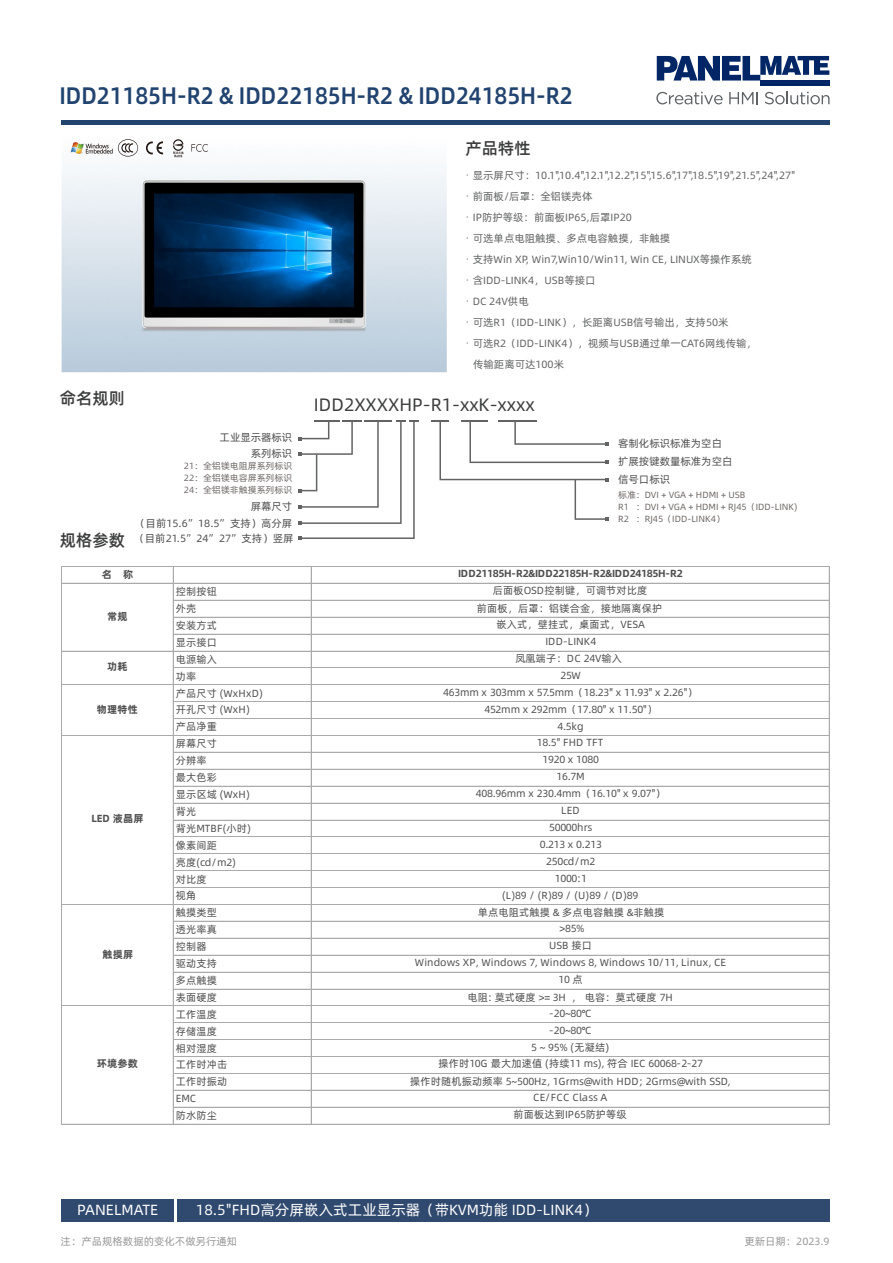
<style>
.page{position:relative;width:893px;height:1263px;background:#fff}
.page>*{position:absolute;margin:0;border:0;box-sizing:border-box;transform-origin:0 0}
.t1{font:500 24px "Alibaba Pu Hui Ti";color:#21436f;scale:.92 1}
.t2{font:18px "Alibaba Pu Hui Ti";color:#3c3d3d}
.t3{font:500 16.5px "Alibaba Pu Hui Ti";color:#3c3d3d}
.t4{font:14.7px "Alibaba Pu Hui Ti";color:#fff}
.t5{font:10.5px "Alibaba Pu Hui Ti";color:#626363}
.t6{font:10.5px/18.6px "Alibaba Pu Hui Ti";color:#504f4f;text-align:right}
.t7{font:10.5px "Alibaba Pu Hui Ti";color:#999899}
.t8{font:10.35px/17px "Alibaba Pu Hui Ti";letter-spacing:.015em;color:#504f4f;text-align:center}
.t9{font:10.35px/17px "Alibaba Pu Hui Ti";letter-spacing:-.03em;color:#504f4f;text-align:center}
.t10{font:700 10.35px "Alibaba Pu Hui Ti";letter-spacing:-.045em;color:#504f4f}
.t11{font:700 10.35px "Alibaba Pu Hui Ti";letter-spacing:-.015em;color:#504f4f}
.t12{font:9px/11.9px "Alibaba Pu Hui Ti";color:#6f6967}
.s1{font-family:"Adobe Song Std";font-weight:300}
</style>
<div class="page">
<img style="left:62px;top:147px;width:385px;height:225px">
<svg style="left:118px;top:139px;width:20px;height:18px"></svg>
<svg style="left:146px;top:141px;width:17px;height:14px"></svg>
<svg style="left:173px;top:139px;width:11px;height:18px"></svg>
<svg style="left:191px;top:144px;width:17px;height:8px"></svg>
<img style="left:69px;top:142px;width:45px;height:12px">
<div style="left:61px;top:1199px;width:112px;height:22px;background:#30496e"></div>
<div style="left:177px;top:1199px;width:652px;height:22px;background:#30496e"></div>
<hr style="left:61px;top:120px;width:768px;height:4px;background:#21436d">
<svg style="left:656px;top:92px;width:67px;height:12px"></svg>
<svg style="left:729px;top:92px;width:29px;height:12px"></svg>
<svg style="left:765px;top:92px;width:64px;height:12px"></svg>
<svg style="left:657px;top:56px;width:172px;height:25px"></svg>
<div style="left:760px;top:81px;width:69px;height:5px;background:#002666"></div>
<svg style="left:298px;top:421px;width:121px;height:119px"></svg>
<svg style="left:431px;top:421px;width:178px;height:100px"></svg>
<hr style="left:61px;top:566px;width:1px;height:559px;background:#abaaaa">
<hr style="left:173px;top:567px;width:1px;height:558px;background:#abaaaa">
<hr style="left:311px;top:567px;width:1px;height:558px;background:#abaaaa">
<hr style="left:829px;top:567px;width:1px;height:558px;background:#abaaaa">
<hr style="left:62px;top:566px;width:767px;height:1px;background:#abaaaa">
<hr style="left:62px;top:583px;width:767px;height:1px;background:#abaaaa">
<hr style="left:174px;top:600px;width:655px;height:1px;background:#abaaaa">
<hr style="left:174px;top:617px;width:655px;height:1px;background:#abaaaa">
<hr style="left:174px;top:634px;width:655px;height:1px;background:#abaaaa">
<hr style="left:62px;top:651px;width:767px;height:1px;background:#abaaaa">
<hr style="left:174px;top:667px;width:655px;height:1px;background:#abaaaa">
<hr style="left:62px;top:684px;width:767px;height:1px;background:#abaaaa">
<hr style="left:174px;top:701px;width:655px;height:1px;background:#abaaaa">
<hr style="left:174px;top:718px;width:655px;height:1px;background:#abaaaa">
<hr style="left:62px;top:735px;width:767px;height:1px;background:#abaaaa">
<hr style="left:174px;top:752px;width:655px;height:1px;background:#abaaaa">
<hr style="left:174px;top:769px;width:655px;height:1px;background:#abaaaa">
<hr style="left:174px;top:786px;width:655px;height:1px;background:#abaaaa">
<hr style="left:174px;top:803px;width:655px;height:1px;background:#abaaaa">
<hr style="left:174px;top:819px;width:655px;height:1px;background:#abaaaa">
<hr style="left:174px;top:836px;width:655px;height:1px;background:#abaaaa">
<hr style="left:174px;top:853px;width:655px;height:1px;background:#abaaaa">
<hr style="left:174px;top:870px;width:655px;height:1px;background:#abaaaa">
<hr style="left:174px;top:887px;width:655px;height:1px;background:#abaaaa">
<hr style="left:62px;top:904px;width:767px;height:1px;background:#abaaaa">
<hr style="left:174px;top:921px;width:655px;height:1px;background:#abaaaa">
<hr style="left:174px;top:938px;width:655px;height:1px;background:#abaaaa">
<hr style="left:174px;top:955px;width:655px;height:1px;background:#abaaaa">
<hr style="left:174px;top:972px;width:655px;height:1px;background:#abaaaa">
<hr style="left:174px;top:988px;width:655px;height:1px;background:#abaaaa">
<hr style="left:62px;top:1005px;width:767px;height:1px;background:#abaaaa">
<hr style="left:174px;top:1022px;width:655px;height:1px;background:#abaaaa">
<hr style="left:174px;top:1039px;width:655px;height:1px;background:#abaaaa">
<hr style="left:174px;top:1056px;width:655px;height:1px;background:#abaaaa">
<hr style="left:174px;top:1073px;width:655px;height:1px;background:#abaaaa">
<hr style="left:174px;top:1090px;width:655px;height:1px;background:#abaaaa">
<hr style="left:174px;top:1107px;width:655px;height:1px;background:#abaaaa">
<hr style="left:62px;top:1124px;width:767px;height:1px;background:#abaaaa">
<h1 class="t1" style="left:59px;top:77px;width:559px">IDD21185H-R2 &amp; IDD22185H-R2 &amp; IDD24185H-R2</h1>
<h3 class="t3" style="left:465px;top:136px;width:67px">产品特性</h3>
<h3 class="t3" style="left:60px;top:386px;width:67px">命名规则</h3>
<h3 class="t3" style="left:60px;top:528px;width:67px">规格参数</h3>
<p class="t6" style="left:220px;top:430px;width:74px;line-height:15.1px">工业显示器标识系列标识</p>
<p class="t12" style="left:184px;top:459px;width:110px;text-align:justify">21：全铝镁电阻屏系列标识22：全铝镁电容屏系列标识24：全铝镁非触摸系列标识</p>
<p class="t6" style="left:135px;top:497px;width:159px;line-height:16.8px">屏幕尺寸<br>（目前15.6”18.5”支持）高分屏</p>
<p class="t6" style="left:135px;top:528px;width:160px">（目前21.5”24”27”支持）竖屏</p>
<p class="t11" style="left:102px;top:566px;width:33px">名 称</p>
<p class="t5" style="left:462px;top:168px;width:335px"><span class="s1">·</span>显示屏尺寸：10.1",10.4",12.1",12.2",15",15.6",17",18.5",19",21.5",24",27"</p>
<p class="t5" style="left:462px;top:189px;width:132px"><span class="s1">·</span>前面板/后罩：全铝镁壳体</p>
<p class="t5" style="left:462px;top:210px;width:171px"><span class="s1">·</span>IP防护等级：前面板IP65,后罩IP20</p>
<p class="t5" style="left:462px;top:231px;width:209px"><span class="s1">·</span>可选单点电阻触摸、多点电容触摸，非触摸</p>
<p class="t5" style="left:462px;top:252px;width:291px"><span class="s1">·</span>支持Win XP, Win7,Win10/Win11, Win CE, LINUX等操作系统</p>
<p class="t5" style="left:462px;top:273px;width:135px"><span class="s1">·</span>含IDD-LINK4，USB等接口</p>
<p class="t5" style="left:462px;top:294px;width:68px"><span class="s1">·</span>DC 24V供电</p>
<p class="t5" style="left:462px;top:315px;width:268px"><span class="s1">·</span>可选R1（IDD-LINK），长距离USB信号输出，支持50米</p>
<p class="t5" style="left:462px;top:336px;width:296px"><span class="s1">·</span>可选R2（IDD-LINK4），视频与USB通过单一CAT6网线传输，</p>
<p class="t5" style="left:473px;top:357px;width:92px">传输距离可达100米</p>
<h2 class="t2" style="left:314px;top:391px;width:222px">IDD2XXXXHP-R1-xxK-xxxx</h2>
<p class="t6" style="left:618px;top:433px;width:116px;text-align:left">客制化标识标准为空白扩展按键数量标准为空白</p>
<p class="t6" style="left:618px;top:469px;width:53px">信号口标识</p>
<p class="t12" style="left:618px;top:488px;width:181px">标准：DVI + VGA + HDMI + USB<br>R1 ：DVI + VGA + HDMI + RJ45（IDD-LINK)<br>R2 ：RJ45（IDD-LINK4）</p>
<p class="t10" style="left:458px;top:566px;width:226px">IDD21185H-R2&amp;IDD22185H-R2&amp;IDD24185H-R2</p>
<p class="t8" style="left:477px;top:581px;width:187px;line-height:17.9px">后面板OSD控制键，可调节对比度<br>前面板，后罩：铝镁合金，接地隔离保护</p>
<p class="t8" style="left:497px;top:615px;width:150px">嵌入式，壁挂式，桌面式，VESA<br>IDD-LINK4</p>
<p class="t8" style="left:176px;top:582px;width:89px;text-align:left">控制按钮<br>外壳<br>安装方式<br>显示接口<br>电源输入<br>功率<br>产品尺寸 (WxHxD)开孔尺寸 (WxH)<br>产品净重<br>屏幕尺寸<br>分辨率<br>最大色彩<br>显示区域 (WxH)<br>背光<br>背光MTBF(小时)像素间距<br>亮度(cd/m2)<br>对比度<br>视角<br>触摸类型<br>透光率真<br>控制器<br>驱动支持<br>多点触摸<br>表面硬度<br>工作温度<br>存储温度<br>相对湿度<br>工作时冲击<br>工作时振动<br>EMC<br>防水防尘</p>
<p class="t11" style="left:107px;top:608px;width:22px">常规</p>
<p class="t11" style="left:107px;top:658px;width:22px">功耗</p>
<p class="t8" style="left:515px;top:649px;width:108px">凤凰端子：DC 24V输入<br>25W</p>
<p class="t11" style="left:97px;top:701px;width:43px">物理特性</p>
<p class="t9" style="left:443px;top:683px;width:256px">463mm x 303mm x 57.5mm（18.23" x 11.93" x 2.26"）<br>452mm x 292mm（17.80" x 11.50"）<br>4.5kg</p>
<p class="t9" style="left:476px;top:734px;width:191px">18.5" FHD TFT<br>1920 x 1080<br>16.7M<br>408.96mm x 230.4mm（16.10" x 9.07"）<br>LED<br>50000hrs<br>0.213 x 0.213</p>
<p class="t11" style="left:91px;top:810px;width:54px">LED 液晶屏</p>
<p class="t9" style="left:546px;top:852px;width:51px">250cd/m2<br>1000:1</p>
<p class="t8" style="left:502px;top:886px;width:138px">(L)89 / (R)89 / (U)89 / (D)89</p>
<p class="t8" style="left:415px;top:904px;width:313px">单点电阻式触摸 &amp; 多点电容触摸 &amp;非触摸<br>&gt;85%<br>USB 接口<br>Windows XP, Windows 7, Windows 8, Windows 10/11, Linux, CE<br>10 点<br>电阻: 莫式硬度 &gt;= 3H ，电容：莫式硬度 7H</p>
<p class="t11" style="left:103px;top:946px;width:32px">触摸屏</p>
<p class="t8" style="left:410px;top:1004px;width:322px">-20~80℃<br>-20~80℃<br>5 ~ 95% (无凝结)<br>操作时10G 最大加速值 (持续11 ms), 符合 IEC 60068-2-27<br>操作时随机振动频率 5~500Hz, 1Grms@with HDD; 2Grms@with SSD,</p>
<p class="t8" style="left:513px;top:1088px;width:115px">CE/FCC Class A<br>前面板达到IP65防护等级</p>
<p class="t11" style="left:97px;top:1055px;width:43px">环境参数</p>
<h3 class="t4" style="left:77px;top:1198px;width:83px">PANELMATE</h3>
<h3 class="t4" style="left:196px;top:1198px;width:403px">18.5"FHD高分屏嵌入式工业显示器（带KVM功能 IDD-LINK4）</h3>
<p class="t7" style="left:61px;top:1233px;width:178px">注：产品规格数据的变化不做另行通知</p>
<p class="t7" style="left:744px;top:1233px;width:87px">更新日期：2023.9</p>
</div>
